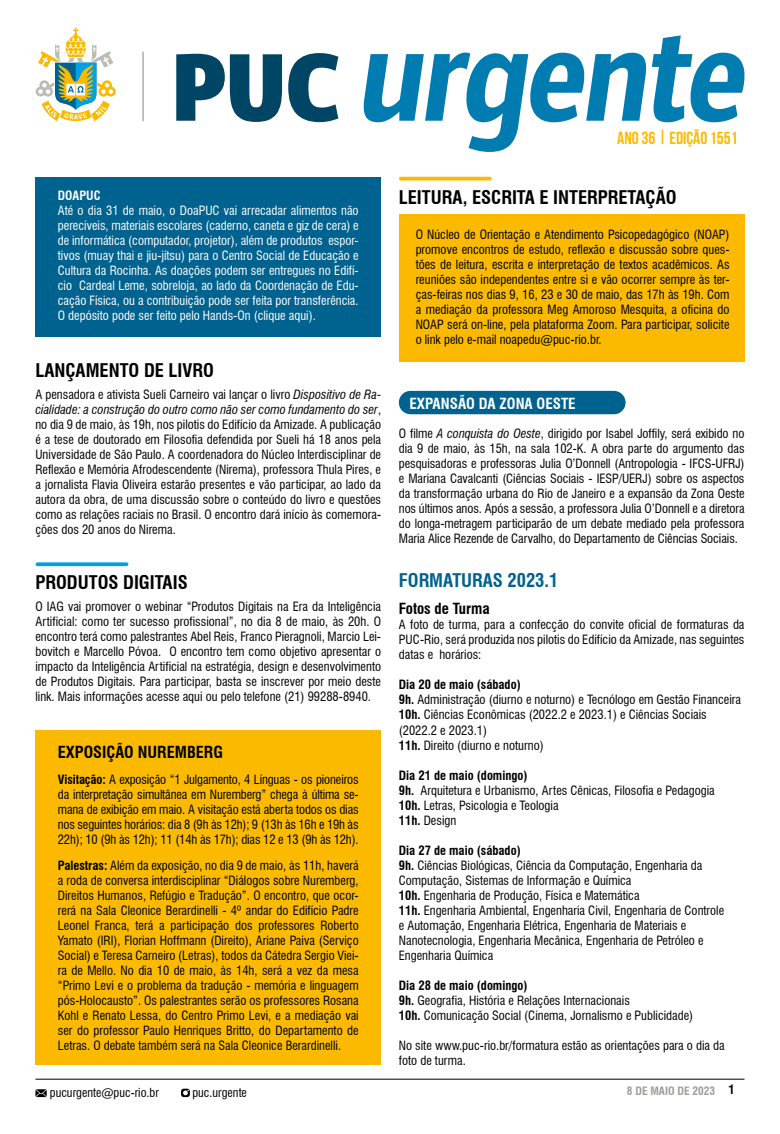
<style>
.page{position:relative;width:780px;height:1134px;background:#fff}
.page>*{position:absolute;margin:0;border:0;box-sizing:border-box;transform-origin:0 0}
.t1{font:700 condensed 18.38px "Swiss 721 BT";color:#000}
.t2{font:700 condensed 18.38px "Swiss 721 BT";color:#00628e}
.t3{font:17.5px "Bebas Neue";color:#fbba00}
.t4{font:700 condensed 16.25px "Swiss 721 BT";color:#000}
.t5{font:700 condensed 15px "Swiss 721 BT";color:#fff}
.t6{font:700 condensed 15px "Swiss 721 BT";color:#000}
.t7{font:condensed 12.5px/15px "Swiss 721 BT";color:#000;text-align:justify}
.t8{font:condensed 12.5px/15px "Swiss 721 BT";color:#fff;text-align:justify}
.t9{font:700 condensed 12.5px "Swiss 721 BT";color:#fff}
.t10{font:700 condensed 12.5px "Swiss 721 BT";color:#000}
.t11{font:condensed 12.12px "Swiss 721 BT";color:#000}
.t12{font:700 condensed 11.25px "Swiss 721 BT";color:#9d9d9c}
.s1{font-style:italic}
.s2{font-weight:700}
</style>
<div class="page">
<hr style="left:35px;top:1079px;width:709px;height:1px;background:#000">
<svg style="left:181px;top:1089px;width:9px;height:8px"></svg>
<svg style="left:35px;top:1089px;width:12px;height:8px"></svg>
<svg style="left:176px;top:54px;width:106px;height:68px"></svg>
<svg style="left:288px;top:53px;width:50px;height:69px"></svg>
<svg style="left:363px;top:35px;width:381px;height:117px"></svg>
<svg style="left:36px;top:28px;width:80px;height:93px"></svg>
<hr style="left:142px;top:52px;width:2px;height:69px;background:#bcbcb6">
<div style="left:35px;top:177px;width:346px;height:160px;background:#00628e"></div>
<div style="left:399px;top:214px;width:345px;height:147px;background:#fbba00"></div>
<hr style="left:400px;top:177px;width:90px;height:3px;background:#fbba00">
<svg style="left:37px;top:562px;width:89px;height:4px"></svg>
<div style="left:399px;top:391px;width:226px;height:23px;background:#00628e;border-radius:12px"></div>
<div style="left:35px;top:730px;width:346px;height:334px;background:#fbba00"></div>
<p class="t9" style="left:58px;top:188px;width:44px">DOAPUC</p>
<p class="t8" style="left:58px;top:203px;width:302px">Até o dia 31 de maio, o DoaPUC vai arrecadar alimentos não perecíveis, materiais escolares (caderno, caneta e giz de cera) e de informática (computador, projetor), além de produtos espor&shy;tivos (muay thai e jiu-jítsu) para o Centro Social de Educação e Cultura da Rocinha. As doações podem ser entregues no Edifí&shy;cio Cardeal Leme, sobreloja, ao lado da Coordenação de Edu&shy;cação Física, ou a contribuição pode ser feita por transferência.<br>O depósito pode ser feito pelo Hands-On (clique aqui).</p>
<h1 class="t1" style="left:35px;top:359px;width:180px">LANÇAMENTO DE LIVRO</h1>
<p class="t7" style="left:35px;top:387px;width:347px">A pensadora e ativista Sueli Carneiro vai lançar o livro <span class="s1">Dispositivo de Ra&shy;cialidade: a construção do outro como não ser como fundamento do ser</span>, no dia 9 de maio, às 19h, nos pilotis do Edifício da Amizade. A publicação é a tese de doutorado em Filosofia defendida por Sueli há 18 anos pela Universidade de São Paulo. A coordenadora do Núcleo Interdisciplinar de Reflexão e Memória Afrodescendente (Nirema), professora Thula Pires, e a jornalista Flavia Oliveira estarão presentes e vão participar, ao lado da autora da obra, de uma discussão sobre o conteúdo do livro e questões como as relações raciais no Brasil. O encontro dará início às comemora&shy;ções dos 20 anos do Nirema.</p>
<h1 class="t1" style="left:35px;top:572px;width:154px">PRODUTOS DIGITAIS</h1>
<p class="t7" style="left:35px;top:599px;width:347px">O IAG vai promover o webinar “Produtos Digitais na Era da Inteligência Artificial: como ter sucesso profissional”, no dia 8 de maio, às 20h. O encontro terá como palestrantes Abel Reis, Franco Pieragnoli, Marcio Lei&shy;bovitch e Marcello Póvoa. O encontro tem como objetivo apresentar o impacto da Inteligência Artificial na estratégia, design e desenvolvimento de Produtos Digitais. Para participar, basta se inscrever por meio deste link. Mais informações acesse aqui ou pelo telefone (21) 99288-8940.</p>
<h3 class="t4" style="left:58px;top:743px;width:166px">EXPOSIÇÃO NUREMBERG</h3>
<p class="t7" style="left:58px;top:772px;width:302px"><span class="s2">Visitação:</span> A exposição “1 Julgamento, 4 Línguas - os pioneiros da interpretação simultânea em Nuremberg” chega à última se&shy;mana de exibição em maio. A visitação está aberta todos os dias nos seguintes horários: dia 8 (9h às 12h); 9 (13h às 16h e 19h às 22h); 10 (9h às 12h); 11 (14h às 17h); dias 12 e 13 (9h às 12h).</p>
<p class="t7" style="left:58px;top:858px;width:302px"><span class="s2">Palestras:</span> Além da exposição, no dia 9 de maio, às 11h, haverá a roda de conversa interdisciplinar “Diálogos sobre Nuremberg, Direitos Humanos, Refúgio e Tradução”. O encontro, que ocor&shy;rerá na Sala Cleonice Berardinelli - 4º andar do Edifício Padre Leonel Franca, terá a participação dos professores Roberto Yamato (IRI), Florian Hoffmann (Direito), Ariane Paiva (Serviço Social) e Teresa Carneiro (Letras), todos da Cátedra Sergio Viei&shy;ra de Mello. No dia 10 de maio, às 14h, será a vez da mesa “Primo Levi e o problema da tradução - memória e linguagem pós-Holocausto”. Os palestrantes serão os professores Rosana Kohl e Renato Lessa, do Centro Primo Levi, e a mediação vai ser do professor Paulo Henriques Britto, do Departamento de Letras. O debate também será na Sala Cleonice Berardinelli.</p>
<h2 class="t3" style="left:617px;top:128px;width:122px">ANO 36 | EDIÇÃO 1551</h2>
<h1 class="t1" style="left:399px;top:186px;width:279px">LEITURA, ESCRITA E INTERPRETAÇÃO</h1>
<p class="t7" style="left:415px;top:227px;width:315px">O Núcleo de Orientação e Atendimento Psicopedagógico (NOAP) promove encontros de estudo, reflexão e discussão sobre ques&shy;tões de leitura, escrita e interpretação de textos acadêmicos. As reuniões são independentes entre si e vão ocorrer sempre às ter&shy;ças-feiras nos dias 9, 16, 23 e 30 de maio, das 17h às 19h. Com a mediação da professora Meg Amoroso Mesquita, a oficina do NOAP será on-line, pela plataforma Zoom. Para participar, solicite o link pelo e-mail noapedu@puc-rio.br.</p>
<p class="t5" style="left:409px;top:394px;width:168px">EXPANSÃO DA ZONA OESTE</p>
<p class="t7" style="left:399px;top:425px;width:347px">O filme <span class="s1">A conquista do Oeste</span>, dirigido por Isabel Joffily, será exibido no dia 9 de maio, às 15h, na sala 102-K. A obra parte do argumento das pesquisadoras e professoras Julia O’Donnell (Antropologia - IFCS-UFRJ) e Mariana Cavalcanti (Ciências Sociais - IESP/UERJ) sobre os aspectos da transformação urbana do Rio de Janeiro e a expansão da Zona Oeste nos últimos anos. Após a sessão, a professora Julia O’Donnell e a diretora do longa-metragem participarão de um debate mediado pela professora Maria Alice Rezende de Carvalho, do Departamento de Ciências Sociais.</p>
<h1 class="t2" style="left:399px;top:569px;width:161px">FORMATURAS 2023.1</h1>
<p class="t6" style="left:399px;top:600px;width:92px">Fotos de Turma</p>
<p class="t7" style="left:399px;top:617px;width:347px">A foto de turma, para a confecção do convite oficial de formaturas da PUC-Rio, será produzida nos pilotis do Edifício da Amizade, nas seguintes datas e horários:</p>
<p class="t7" style="left:399px;top:677px;width:344px;text-align:left"><span class="s2">Dia 20 de maio (sábado)<br>9h.</span> Administração (diurno e noturno) e Tecnólogo em Gestão Financeira <span class="s2">10h.</span> Ciências Econômicas (2022.2 e 2023.1) e Ciências Sociais (2022.2 e 2023.1)<br><span class="s2">11h.</span> Direito (diurno e noturno)</p>
<p class="t7" style="left:399px;top:767px;width:317px;text-align:left"><span class="s2">Dia 21 de maio (domingo)<br>9h.</span> Arquitetura e Urbanismo, Artes Cênicas, Filosofia e Pedagogia <span class="s2">10h.</span> Letras, Psicologia e Teologia<br><span class="s2">11h.</span> Design</p>
<p class="t7" style="left:399px;top:842px;width:327px;text-align:left"><span class="s2">Dia 27 de maio (sábado)<br>9h.</span> Ciências Biológicas, Ciência da Computação, Engenharia da Computação, Sistemas de Informação e Química<br><span class="s2">10h.</span> Engenharia de Produção, Física e Matemática<br><span class="s2">11h.</span> Engenharia Ambiental, Engenharia Civil, Engenharia de Controle e Automação, Engenharia Elétrica, Engenharia de Materiais e Nanotecnologia, Engenharia Mecânica, Engenharia de Petróleo e Engenharia Química</p>
<p class="t7" style="left:399px;top:977px;width:296px;text-align:left"><span class="s2">Dia 28 de maio (domingo)<br>9h.</span> Geografia, História e Relações Internacionais<br><span class="s2">10h.</span> Comunicação Social (Cinema, Jornalismo e Publicidade)</p>
<p class="t7" style="left:399px;top:1037px;width:327px">No site www.puc-rio.br/formatura estão as orientações para o dia da foto de turma.</p>
<p class="t11" style="left:50px;top:1085px;width:111px">pucurgente@puc-rio.br</p>
<p class="t11" style="left:192px;top:1085px;width:56px">puc.urgente</p>
<p class="t10" style="left:728px;top:1082px;width:8px">1</p>
<p class="t12" style="left:627px;top:1084px;width:90px">8 DE MAIO DE 2023</p>
</div>
